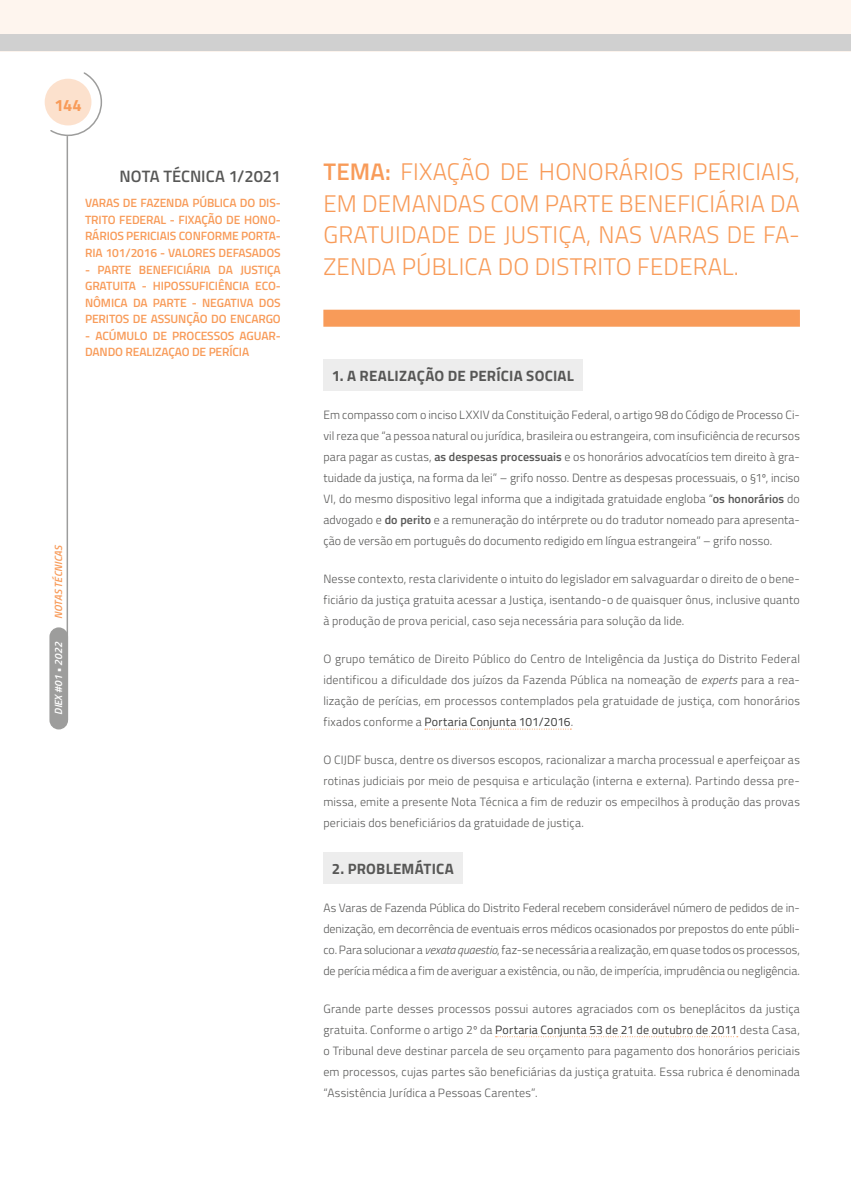
<style>
.page{position:relative;width:851px;height:1191px;background:#fff}
.page>*{position:absolute;margin:0;border:0;box-sizing:border-box;transform-origin:0 0}
.t1{font:300 24px/31.5px "Titillium Web";letter-spacing:.01em;color:#f89b59;text-align:justify}
.t2{font:600 16.5px "Titillium Web";letter-spacing:-.005em;color:#575756}
.t3{font:700 16.5px "Titillium Web";color:#f89b59}
.t4{font:700 15px "Titillium Web";letter-spacing:.015em;color:#575756}
.t5{font:300 12px/21px "Titillium Web";letter-spacing:.015em;color:#575756;text-align:justify}
.t6{font:600 12px/16.5px "Titillium Web";letter-spacing:-.01em;color:#f89b59;text-align:justify}
.t7{font:italic 600 10.5px "Titillium Web";color:#f89b59}
.t8{font:italic 600 10.5px "Titillium Web";color:#fff}
.s1{font-weight:600}
.s2{font-style:italic}
.s3{font-weight:400;color:#3c3c3b}
</style>
<div class="page">
<div style="left:0;top:0;width:850px;height:51px;background:#fef5ee"></div>
<div style="left:0;top:34px;width:850px;height:17px;background:#d0d0d0"></div>
<div style="left:49px;top:627px;width:19px;height:102px;background:#9d9d9c;border-radius:9px"></div>
<hr style="left:67px;top:136px;width:1px;height:584px;background:#9d9d9c">
<div style="left:45px;top:79px;width:46px;height:46px;background:#fce1cd;border-radius:50%"></div>
<svg style="left:49px;top:72px;width:54px;height:65px"></svg>
<div style="left:323px;top:310px;width:476px;height:17px;background:#f89b59"></div>
<div style="left:323px;top:360px;width:259px;height:31px;background:#ededed"></div>
<svg style="left:425px;top:728px;width:146px;height:1px"></svg>
<div style="left:323px;top:852px;width:139px;height:31px;background:#ededed"></div>
<svg style="left:495px;top:1036px;width:242px;height:1px"></svg>
<h2 class="t3" style="left:54px;top:93px;width:29px">144</h2>
<h2 class="t2" style="left:119px;top:164px;width:163px">NOTA TÉCNICA 1/2021</h2>
<p class="t6" style="left:85px;top:194px;width:197px">VARAS DE FAZENDA PÚBLICA DO DIS-TRITO FEDERAL - FIXAÇÃO DE HONO-RÁRIOS PERICIAIS CONFORME PORTA-RIA 101/2016 - VALORES DEFASADOS</p>
<p class="t6" style="left:85px;top:260px;width:197px">- PARTE BENEFICIÁRIA DA JUSTIÇA GRATUITA - HIPOSSUFICIÊNCIA ECO-NÔMICA DA PARTE - NEGATIVA DOS PERITOS DE ASSUNÇÃO DO ENCARGO</p>
<p class="t6" style="left:85px;top:326px;width:197px">- ACÚMULO DE PROCESSOS AGUAR-<br>DANDO REALIZAÇAO DE PERÍCIA</p>
<p class="t7" style="left:50px;top:619px;width:75px;rotate:-90deg">notas técnicas</p>
<p class="t8" style="left:50px;top:715px;width:75px;rotate:-90deg">DIEX #01 • 2022</p>
<h1 class="t1" style="left:323px;top:155px;width:478px"><span class="s1">TEMA:</span> FIXAÇÃO DE HONORÁRIOS PERICIAIS, EM DEMANDAS COM PARTE BENEFICIÁRIA DA GRATUIDADE DE JUSTIÇA, NAS VARAS DE FA-ZENDA PÚBLICA DO DISTRITO FEDERAL.</h1>
<p class="t4" style="left:332px;top:364px;width:243px">1. A REALIZAÇÃO DE PERÍCIA SOCIAL</p>
<p class="t5" style="left:323px;top:404px;width:478px">Em compasso com o inciso LXXIV da Constituição Federal, o artigo 98 do Código de Processo Ci&shy;vil reza que “a pessoa natural ou jurídica, brasileira ou estrangeira, com insuficiência de recursos para pagar as custas, <span class="s1">as despesas processuais</span> e os honorários advocatícios tem direito à gra&shy;tuidade da justiça, na forma da lei” – grifo nosso. Dentre as despesas processuais, o §1º, inciso VI, do mesmo dispositivo legal informa que a indigitada gratuidade engloba “<span class="s1">os honorários</span> do advogado e <span class="s1">do perito</span> e a remuneração do intérprete ou do tradutor nomeado para apresenta&shy;ção de versão em português do documento redigido em língua estrangeira” – grifo nosso.</p>
<p class="t5" style="left:323px;top:568px;width:478px">Nesse contexto, resta clarividente o intuito do legislador em salvaguardar o direito de o bene&shy;ficiário da justiça gratuita acessar a Justiça, isentando-o de quaisquer ônus, inclusive quanto à produção de prova pericial, caso seja necessária para solução da lide.</p>
<p class="t5" style="left:323px;top:648px;width:478px">O grupo temático de Direito Público do Centro de Inteligência da Justiça do Distrito Federal identificou a dificuldade dos juízos da Fazenda Pública na nomeação de <span class="s2">experts</span> para a rea&shy;lização de perícias, em processos contemplados pela gratuidade de justiça, com honorários fixados conforme a <span class="s3">Portaria Conjunta 101/2016</span>.</p>
<p class="t5" style="left:323px;top:749px;width:478px">O CIJDF busca, dentre os diversos escopos, racionalizar a marcha processual e aperfeiçoar as rotinas judiciais por meio de pesquisa e articulação (interna e externa). Partindo dessa pre&shy;missa, emite a presente Nota Técnica a fim de reduzir os empecilhos à produção das provas periciais dos beneficiários da gratuidade de justiça.</p>
<p class="t4" style="left:332px;top:857px;width:124px">2. PROBLEMÁTICA</p>
<p class="t5" style="left:323px;top:896px;width:478px">As Varas de Fazenda Pública do Distrito Federal recebem considerável número de pedidos de in&shy;denização, em decorrência de eventuais erros médicos ocasionados por prepostos do ente públi&shy;co. Para solucionar a <span class="s2">vexata quaestio</span>, faz-se necessária a realização, em quase todos os processos, de perícia médica a fim de averiguar a existência, ou não, de imperícia, imprudência ou negligência.</p>
<p class="t5" style="left:323px;top:997px;width:478px">Grande parte desses processos possui autores agraciados com os beneplácitos da justiça gratuita. Conforme o artigo 2º da <span class="s3">Portaria Conjunta 53 de 21 de outubro de 2011</span> desta Casa, o Tribunal deve destinar parcela de seu orçamento para pagamento dos honorários periciais em processos, cujas partes são beneficiárias da justiça gratuita. Essa rubrica é denominada “Assistência Jurídica a Pessoas Carentes”.</p>
</div>
